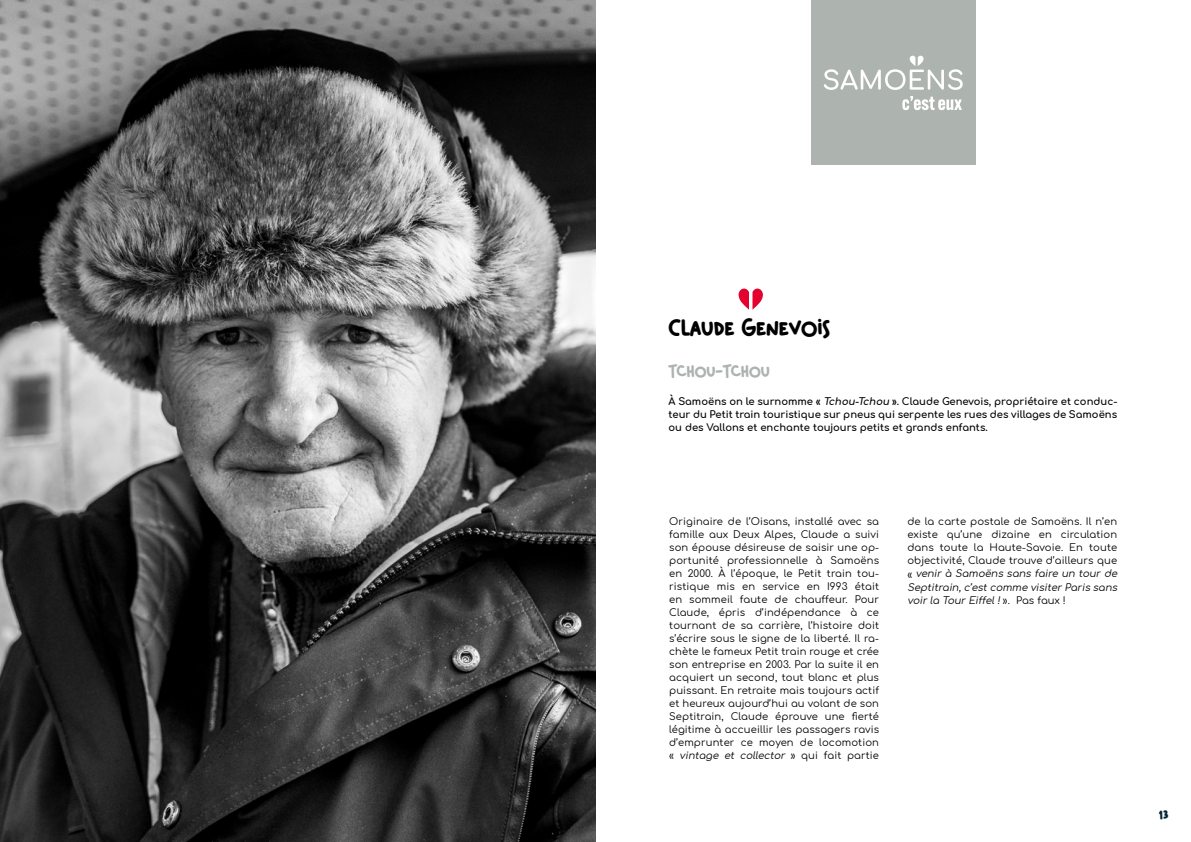
<style>
.page{position:relative;width:1191px;height:842px;background:#fff}
.page>*{position:absolute;margin:0;border:0;box-sizing:border-box;transform-origin:0 0}
.t1{font:25px "Skrapbook";color:#000}
.t2{font:18px "Skrapbook";color:#adb3af}
.t3{font:16px "Skrapbook";color:#042736}
.t4{font:10px/13px "Comfortaa";letter-spacing:.01em;color:#000;text-align:justify}
.t5{font:700 10px/13px "Comfortaa";color:#000;text-align:justify}
.s1{font-style:italic}
</style>
<div class="page">
<img style="left:0;top:0;width:595px;height:842px">
<div style="left:811px;top:0;width:164px;height:164px;background:#adb3af"></div>
<svg style="left:738px;top:289px;width:25px;height:21px"></svg>
<svg style="left:823px;top:56px;width:139px;height:34px"></svg>
<svg style="left:902px;top:96px;width:60px;height:14px"></svg>
<h1 class="t1" style="left:668px;top:310px;width:163px">Claude Genevois</h1>
<h2 class="t2" style="left:668px;top:359px;width:103px">Tchou-Tchou</h2>
<p class="t5" style="left:668px;top:395px;width:450px">À Samoëns on le surnomme « <span class="s1">Tchou-Tchou</span> ». Claude Genevois, propriétaire et conduc&shy;teur du Petit train touristique sur pneus qui serpente les rues des villages de Samoëns ou des Vallons et enchante toujours petits et grands enfants.</p>
<p class="t4" style="left:669px;top:515px;width:211px">Originaire de l’Oisans, installé avec sa famille aux Deux Alpes, Claude a suivi son épouse désireuse de saisir une op&shy;portunité professionnelle à Samoëns en 2000. À l’époque, le Petit train tou&shy;ristique mis en service en I993 était en sommeil faute de chauffeur. Pour Claude, épris d’indépendance à ce tournant de sa carrière, l’histoire doit s’écrire sous le signe de la liberté. Il ra&shy;chète le fameux Petit train rouge et crée son entreprise en 2003. Par la suite il en acquiert un second, tout blanc et plus puissant. En retraite mais toujours actif et heureux aujourd’hui au volant de son Septitrain, Claude éprouve une fierté légitime à accueillir les passagers ravis d’emprunter ce moyen de locomotion « <span class="s1">vintage et collector</span> » q u i fa i t p a rt i e</p>
<p class="t4" style="left:907px;top:516px;width:213px;text-align:left">de la carte postale de Samoëns. Il n’en existe qu’une dizaine en circulation dans toute la Haute-Savoie. En toute objectivité, Claude trouve d’ailleurs que « <span class="s1">venir à Samoëns sans faire un tour de Septitrain, c’est comme visiter Paris sans voirla TourEiffel!</span>» . Pa s fa u x !</p>
<h3 class="t3" style="left:1158px;top:802px;width:11px">13</h3>
</div>
